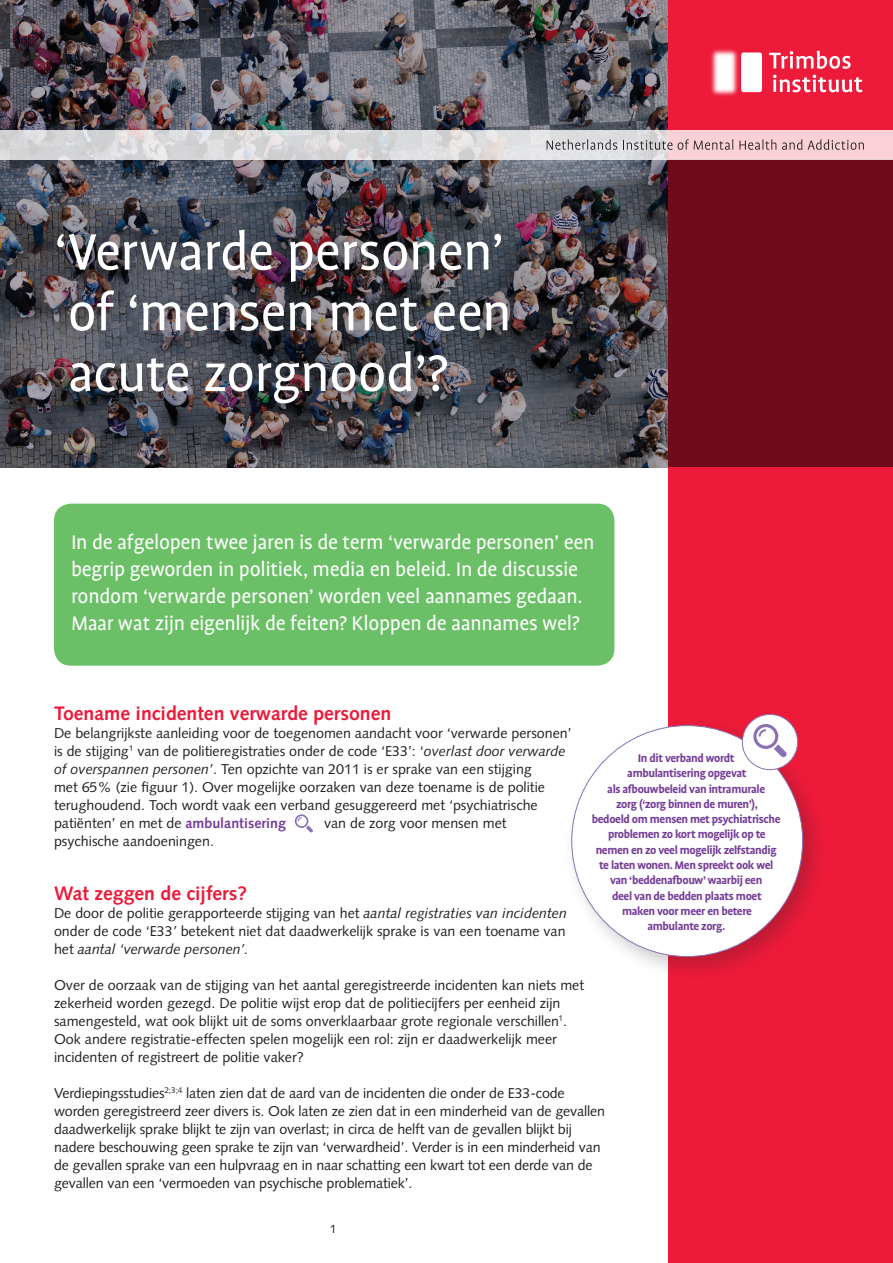
<style>
.page{position:relative;width:893px;height:1263px;background:#fff}
.page>*{position:absolute;margin:0;border:0;box-sizing:border-box;transform-origin:0 0}
.t1{font:58.5px/60.6px "Profile OT";letter-spacing:-.015em;color:#fff}
.t2{font:22.5px/27px "Profile OT";letter-spacing:-.015em;color:#fff}
.t3{font:700 19.5px "Syntax LT Std";color:#ed1a3a}
.t4{font:14.25px/18px "Syntax LT Std";color:#231f20}
.t5{font:700 12.75px/15.3px "Profile OT";letter-spacing:-.03em;color:#753e98;text-align:center}
.t6{font:12px "Syntax LT Std";color:#231f20}
.s1{font-style:italic}
.s2{font-weight:700;color:#753e98}
</style>
<div class="page">
<img style="left:0;top:0;width:668px;height:467px">
<div style="left:668px;top:0;width:225px;height:1263px;background:#ed1a3a"></div>
<div style="left:668px;top:159px;width:225px;height:308px;background:#700b1c"></div>
<svg style="left:1px;top:130px;width:892px;height:29px;background:#e1d8db"></svg>
<svg style="left:547px;top:139px;width:70px;height:11px"></svg>
<svg style="left:623px;top:140px;width:49px;height:10px"></svg>
<svg style="left:678px;top:139px;width:55px;height:11px"></svg>
<svg style="left:739px;top:139px;width:37px;height:11px"></svg>
<svg style="left:782px;top:139px;width:82px;height:11px"></svg>
<svg style="left:773px;top:51px;width:78px;height:18px"></svg>
<svg style="left:773px;top:75px;width:89px;height:17px"></svg>
<img style="left:711px;top:49px;width:62px;height:47px">
<div style="left:28px;top:202px;width:510px;height:232px;background:#231f20;opacity:.5"></div>
<svg style="left:0;top:130px;width:1px;height:29px"></svg>
<div style="left:54px;top:504px;width:560px;height:162px;background:#6bc067;border-radius:17px"></div>
<div style="left:562px;top:716px;width:266px;height:266px;background:#231f20;opacity:.25"></div>
<div style="left:572px;top:726px;width:231px;height:230px;background:#fff;border-radius:50%"></div>
<div style="left:742px;top:714px;width:56px;height:56px;background:#fff;border-radius:50%"></div>
<div style="left:742px;top:714px;width:56px;height:56px;border:1px solid #8972b3;border-radius:50%"></div>
<svg style="left:753px;top:724px;width:34px;height:33px"></svg>
<svg style="left:295px;top:814px;width:18px;height:18px"></svg>
<h1 class="t1" style="left:54px;top:225px;width:459px">‘Verwarde personen’ of ‘mensen met een acute zorgnood’?</h1>
<p class="t2" style="left:71px;top:529px;width:525px">In de afgelopen twee jaren is de term ‘verwarde personen’ een begrip geworden in politiek, media en beleid. In de discussie rondom ‘verwarde personen’ worden veel aannames gedaan.<br>Maar wat zijn eigenlijk de feiten? Kloppen de aannames wel?</p>
<h3 class="t3" style="left:54px;top:702px;width:339px">Toename incidenten verwarde personen</h3>
<p class="t4" style="left:54px;top:724px;width:519px">De belangrijkste aanleiding voor de toegenomen aandacht voor ‘verwarde personen’ is de stijging<sup>1</sup> van de politieregistraties onder de code ‘E33’: ‘<span class="s1">overlast door verwarde of overspannen personen’</span>. Ten opzichte van 2011 is er sprake van een stijging<br>met 65% (zie figuur 1). Over mogelijke oorzaken van deze toename is de politie terughoudend. Toch wordt vaak een verband gesuggereerd met ‘psychiatrische patiënten’ en met de <span class="s2">ambulantisering</span></p>
<p class="t5" style="left:592px;top:751px;width:190px">In dit verband wordt<br>ambulantisering opgevat<br>als afbouwbeleid van intramurale<br>zorg (‘zorg binnen de muren’),<br>bedoeld om mensen met psychiatrische problemen zo kort mogelijk op te nemen en zo veel mogelijk zelfstandig te laten wonen. Men spreekt ook wel van ‘beddenafbouw’ waarbij een<br>deel van de bedden plaats moet<br>maken voor meer en betere<br>ambulante zorg.</p>
<p class="t4" style="left:324px;top:814px;width:184px">van de zorg voor mensen met</p>
<p class="t4" style="left:54px;top:832px;width:161px">psychische aandoeningen.</p>
<h3 class="t3" style="left:54px;top:882px;width:195px">Wat zeggen de cijfers?</h3>
<p class="t4" style="left:54px;top:904px;width:514px;text-align:justify">De door de politie gerapporteerde stijging van het <span class="s1">aantal registraties van incidenten </span>onder de code ‘E33<span class="s1">’</span> betekent niet dat daadwerkelijk sprake is van een toename van het <span class="s1">aantal ‘verwarde personen’.</span></p>
<p class="t4" style="left:54px;top:976px;width:532px">Over de oorzaak van de stijging van het aantal geregistreerde incidenten kan niets met zekerheid worden gezegd. De politie wijst erop dat de politiecijfers per eenheid zijn samengesteld, wat ook blijkt uit de soms onverklaarbaar grote regionale verschillen<sup>1</sup>.<br>Ook andere registratie-effecten spelen mogelijk een rol: zijn er daadwerkelijk meer incidenten of registreert de politie vaker?</p>
<p class="t4" style="left:54px;top:1084px;width:553px">Verdiepingsstudies<sup>2;3;4</sup> laten zien dat de aard van de incidenten die onder de E33-code worden geregistreerd zeer divers is. Ook laten ze zien dat in een minderheid van de gevallen daadwerkelijk sprake blijkt te zijn van overlast; in circa de helft van de gevallen blijkt bij nadere beschouwing geen sprake te zijn van ‘verwardheid’. Verder is in een minderheid van de gevallen sprake van een hulpvraag en in naar schatting een kwart tot een derde van de gevallen van een ‘vermoeden van psychische problematiek’.</p>
<p class="t6" style="left:330px;top:1221px;width:8px">1</p>
</div>
